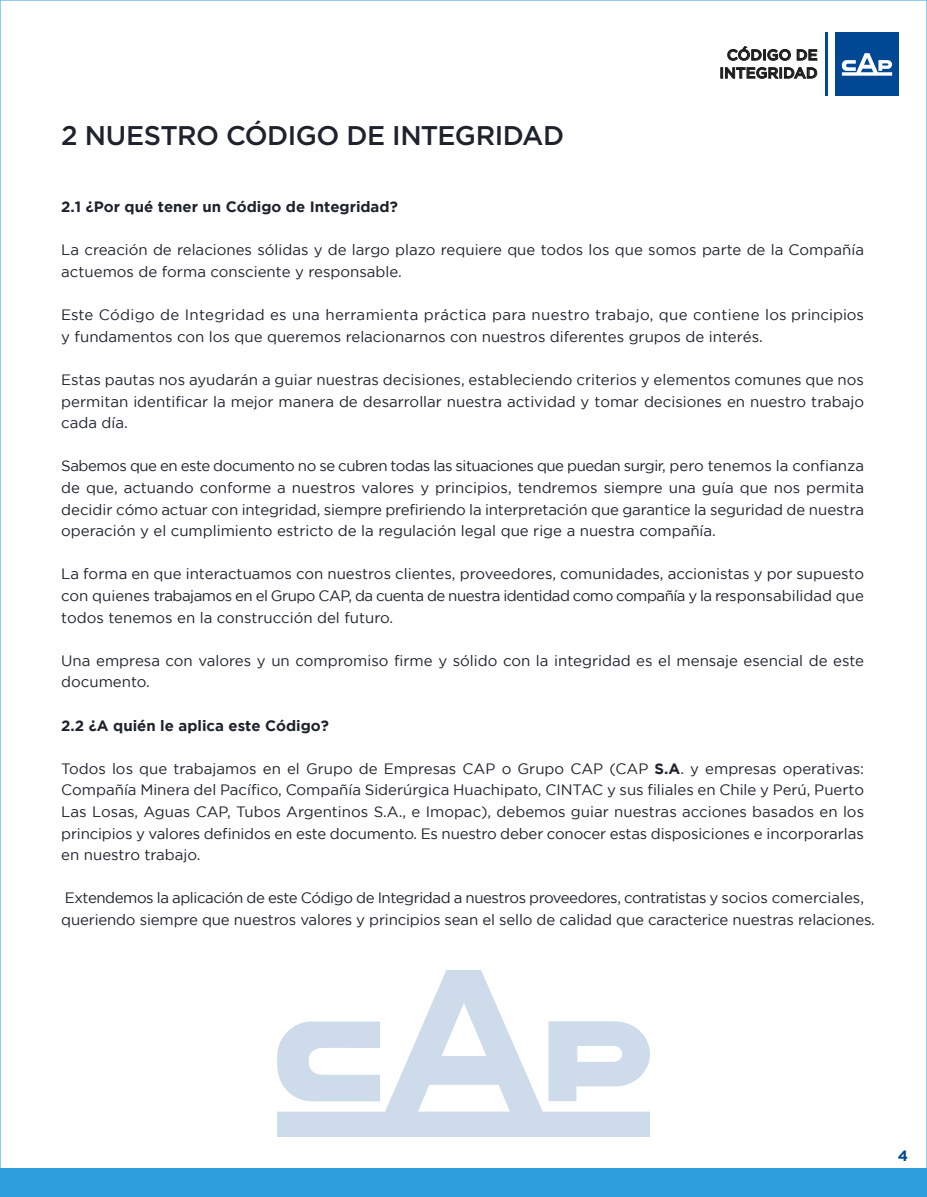
<style>
.page{position:relative;width:927px;height:1197px;background:#fff}
.page>*{position:absolute;margin:0;border:0;box-sizing:border-box;transform-origin:0 0}
.t1{font:500 27px "Gotham";letter-spacing:-.02em;color:#1d222d}
.t2{font:15px/21.6px "Gotham";color:#1d222d}
.t3{font:700 15px "Gotham";color:#1d222d}
.t4{font:500 15px/18px "Gotham";color:#1d1d1b;text-align:center}
.t5{font:700 15px "Gotham";color:#004894}
.s1{font-weight:700}
</style>
<div class="page">
<div style="left:0;top:1168px;width:927px;height:29px;background:#2d9fdb"></div>
<hr style="left:825px;top:33px;width:3px;height:63px;background:#004894">
<div style="left:835px;top:33px;width:64px;height:63px;background:#004894"></div>
<svg style="left:842px;top:53px;width:51px;height:23px"></svg>
<svg style="left:728px;top:46px;width:63px;height:14px"></svg>
<svg style="left:797px;top:50px;width:20px;height:10px"></svg>
<svg style="left:721px;top:67px;width:96px;height:11px"></svg>
<svg style="left:277px;top:970px;width:373px;height:167px"></svg>
<svg style="left:277px;top:1022px;width:103px;height:79px"></svg>
<svg style="left:548px;top:1021px;width:102px;height:80px"></svg>
<h1 class="t1" style="left:61px;top:118px;width:504px">2 NUESTRO CÓDIGO DE INTEGRIDAD</h1>
<p class="t4" style="left:719px;top:46px;width:100px">CÓDIGO DE<br>INTEGRIDAD</p>
<p class="t3" style="left:61px;top:198px;width:338px">2.1 ¿Por qué tener un Código de Integridad?</p>
<p class="t2" style="left:61px;top:239px;width:804px">La creación de relaciones sólidas y de largo plazo requiere que todos los que somos parte de la Compañía actuemos de forma consciente y responsable.</p>
<p class="t2" style="left:61px;top:304px;width:804px">Este Código de Integridad es una herramienta práctica para nuestro trabajo, que contiene los principios y fundamentos con los que queremos relacionarnos con nuestros diferentes grupos de interés.</p>
<p class="t2" style="left:61px;top:369px;width:804px;text-align:justify">Estas pautas nos ayudarán a guiar nuestras decisiones, estableciendo criterios y elementos comunes que nos permitan identificar la mejor manera de desarrollar nuestra actividad y tomar decisiones en nuestro trabajo cada día.</p>
<p class="t2" style="left:61px;top:455px;width:804px;text-align:justify">Sabemos que en este documento no se cubren todas las situaciones que puedan surgir, pero tenemos la confianza de que, actuando conforme a nuestros valores y principios, tendremos siempre una guía que nos permita decidir cómo actuar con integridad, siempre prefiriendo la interpretación que garantice la seguridad de nuestra operación y el cumplimiento estricto de la regulación legal que rige a nuestra compañía.</p>
<p class="t2" style="left:61px;top:563px;width:804px;text-align:justify">La forma en que interactuamos con nuestros clientes, proveedores, comunidades, accionistas y por supuesto con quienes trabajamos en el Grupo CAP, da cuenta de nuestra identidad como compañía y la responsabilidad que todos tenemos en la construcción del futuro.</p>
<p class="t2" style="left:61px;top:649px;width:804px">Una empresa con valores y un compromiso firme y sólido con la integridad es el mensaje esencial de este documento.</p>
<p class="t3" style="left:61px;top:717px;width:269px">2.2 ¿A quién le aplica este Código?</p>
<p class="t2" style="left:61px;top:757px;width:804px;text-align:justify">Todos los que trabajamos en el Grupo de Empresas CAP o Grupo CAP (CAP <span class="s1">S.A</span>. y empresas operativas:<br>Compañía Minera del Pacífico, Compañía Siderúrgica Huachipato, CINTAC y sus filiales en Chile y Perú, Puerto Las Losas, Aguas CAP, Tubos Argentinos S.A., e Imopac), debemos guiar nuestras acciones basados en los principios y valores definidos en este documento. Es nuestro deber conocer estas disposiciones e incorporarlas en nuestro trabajo.</p>
<p class="t2" style="left:61px;top:887px;width:815px">Extendemos la aplicación de este Código de Integridad a nuestros proveedores, contratistas y socios comerciales, queriendo siempre que nuestros valores y principios sean el sello de calidad que caracterice nuestras relaciones.</p>
<p class="t5" style="left:898px;top:1147px;width:12px">4</p>
</div>
